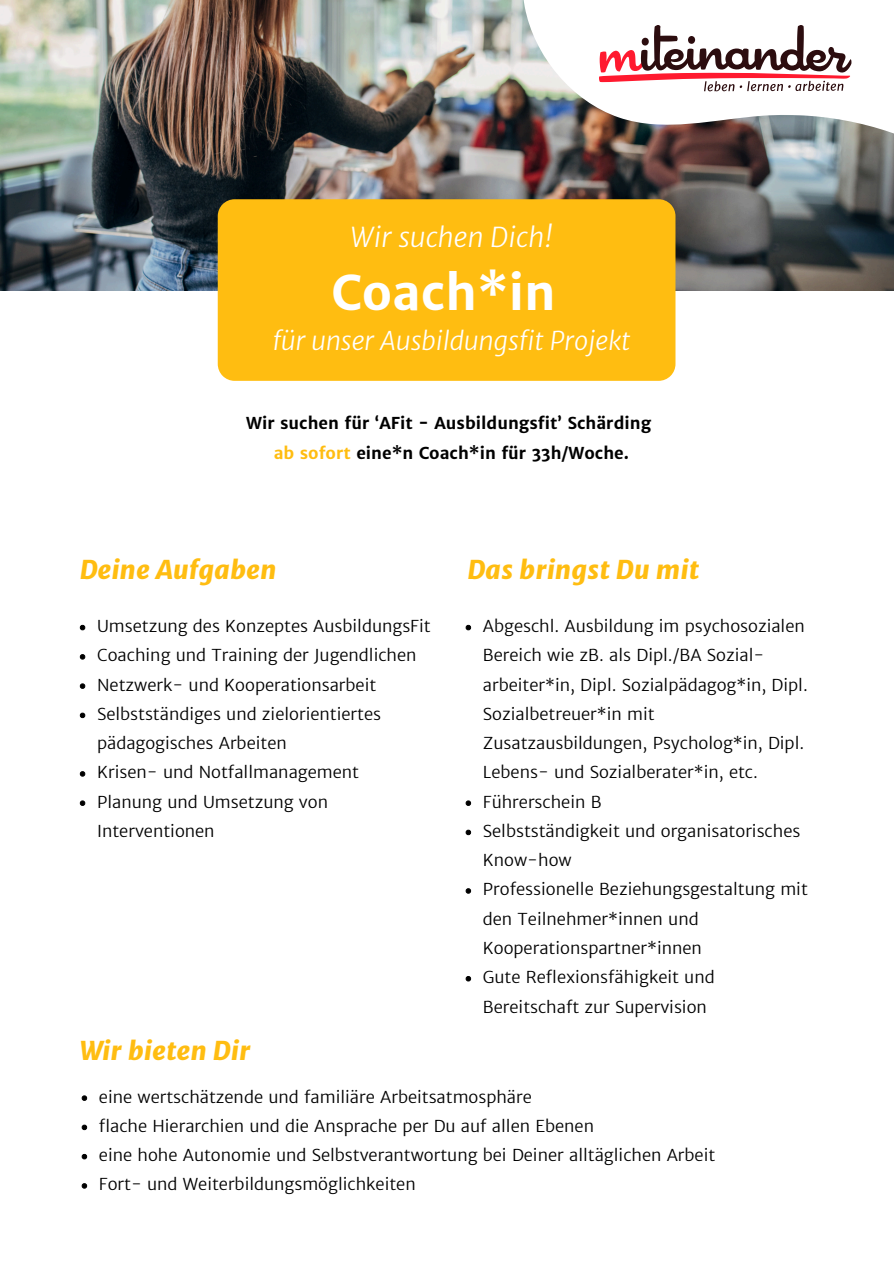
<style>
.page{position:relative;width:894px;height:1263px;background:#fff}
.page>*{position:absolute;margin:0;border:0;box-sizing:border-box;transform-origin:0 0}
.t1{font:700 48px "Merriweather Sans";color:#fff}
.t2{font:italic 300 27px "Merriweather Sans";letter-spacing:.005em;color:#fff}
.t3{font:italic 800 25.5px "Merriweather Sans";color:#ffbd11}
.t4{font:italic 300 25.5px "Merriweather Sans";color:#fff}
.t5{font:300 16.5px/29.2px "Merriweather Sans";color:#000}
.t6{font:700 16.5px/29.2px "Merriweather Sans";color:#000;text-align:center}
.s1{color:#ffbd11}
</style>
<div class="page">
<img style="left:0;top:0;width:894px;height:290px">
<svg style="left:465px;top:625px;width:6px;height:6px"></svg>
<svg style="left:465px;top:800px;width:6px;height:6px"></svg>
<svg style="left:465px;top:829px;width:6px;height:6px"></svg>
<svg style="left:465px;top:888px;width:6px;height:6px"></svg>
<svg style="left:465px;top:976px;width:6px;height:6px"></svg>
<svg style="left:80px;top:625px;width:6px;height:6px"></svg>
<svg style="left:80px;top:654px;width:6px;height:6px"></svg>
<svg style="left:80px;top:683px;width:6px;height:6px"></svg>
<svg style="left:80px;top:712px;width:6px;height:6px"></svg>
<svg style="left:80px;top:771px;width:6px;height:6px"></svg>
<svg style="left:80px;top:800px;width:6px;height:6px"></svg>
<img style="left:490px;top:0;width:404px;height:262px">
<svg style="left:599px;top:25px;width:252px;height:66px"></svg>
<div style="left:218px;top:199px;width:458px;height:182px;background:#ffbd11"></div>
<svg style="left:81px;top:1095px;width:6px;height:6px"></svg>
<svg style="left:81px;top:1124px;width:6px;height:6px"></svg>
<svg style="left:81px;top:1154px;width:6px;height:6px"></svg>
<svg style="left:81px;top:1183px;width:6px;height:6px"></svg>
<p class="t2" style="left:350px;top:221px;width:204px">Wir suchen Dich!</p>
<p class="t1" style="left:331px;top:263px;width:226px">Coach*in</p>
<p class="t4" style="left:272px;top:325px;width:359px">für unser Ausbildungsfit Projekt</p>
<p class="t6" style="left:246px;top:409px;width:407px">Wir suchen für ‘AFit - Ausbildungsfit’ Schärding <span class="s1">ab sofort</span> eine*n Coach*in für 33h/Woche.</p>
<p class="t3" style="left:80px;top:554px;width:198px">Deine Aufgaben</p>
<p class="t5" style="left:97px;top:612px;width:335px">Umsetzung des Konzeptes AusbildungsFit</p>
<p class="t5" style="left:97px;top:641px;width:321px">Coaching und Training der Jugendlichen</p>
<p class="t5" style="left:97px;top:670px;width:281px">Netzwerk- und Kooperationsarbeit</p>
<p class="t5" style="left:97px;top:699px;width:285px">Selbstständiges und zielorientiertes pädagogisches Arbeiten</p>
<p class="t5" style="left:97px;top:758px;width:263px">Krisen- und Notfallmanagement</p>
<p class="t5" style="left:97px;top:787px;width:232px">Planung und Umsetzung von<br>Interventionen</p>
<p class="t3" style="left:80px;top:1035px;width:172px">Wir bieten Dir</p>
<p class="t3" style="left:468px;top:554px;width:233px">Das bringst Du mit</p>
<h2 class="t5" style="left:483px;top:612px;width:326px">Abgeschl. Ausbildung im psychosozialen Bereich wie zB. als Dipl./BA Sozial&shy;arbeiter*in, Dipl. Sozialpädagog*in, Dipl.<br>Sozialbetreuer*in mit Zusatzausbildungen, Psycholog*in, Dipl.<br>Lebens- und Sozialberater*in, etc.</h2>
<h2 class="t5" style="left:483px;top:787px;width:120px">Führerschein B</h2>
<h3 class="t5" style="left:483px;top:816px;width:319px">Selbstständigkeit und organisatorisches<br>Know-how</h3>
<h1 class="t5" style="left:483px;top:875px;width:326px">Professionelle Beziehungsgestaltung mit den Teilnehmer*innen und<br>Kooperationspartner*innen</h1>
<h1 class="t5" style="left:483px;top:963px;width:233px">Gute Reflexionsfähigkeit und<br>Bereitschaft zur Supervision</h1>
<p class="t5" style="left:99px;top:1082px;width:434px">eine wertschätzende und familiäre Arbeitsatmosphäre</p>
<h1 class="t5" style="left:99px;top:1111px;width:497px">flache Hierarchien und die Ansprache per Du auf allen Ebenen</h1>
<p class="t5" style="left:99px;top:1141px;width:618px">eine hohe Autonomie und Selbstverantwortung bei Deiner alltäglichen Arbeit</p>
<p class="t5" style="left:99px;top:1170px;width:318px">Fort- und Weiterbildungsmöglichkeiten</p>
</div>
